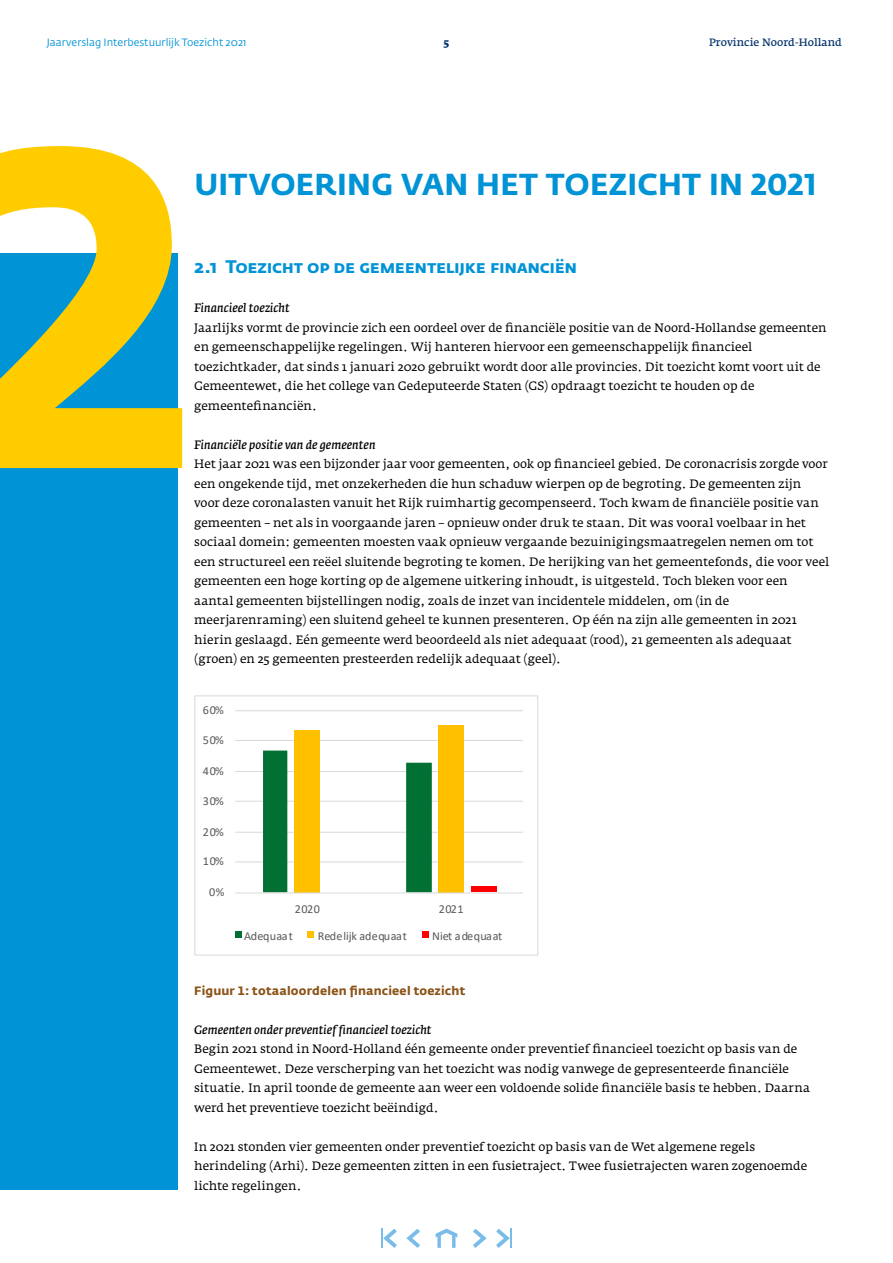
<style>
.page{position:relative;width:893px;height:1263px;background:#fff}
.page>*{position:absolute;margin:0;border:0;box-sizing:border-box;transform-origin:0 0}
.t1{font:700 450.3px "Fedra Sans Std";color:#fc0}
.t2{font:700 30px "Fedra Sans Std";letter-spacing:.01em;color:#0093d6}
.t3{font:700 18px "Fedra Sans Std";letter-spacing:-.015em;color:#0093d6}
.t4{font:12.15px "Calibri";letter-spacing:.03em;color:#595959}
.t5{font:12.15px "Calibri";letter-spacing:.005em;color:#595959}
.t6{font:12px/19.5px "Fedra Serif A Std";color:#000}
.t7{font:italic 600 12px "Fedra Serif A Std";letter-spacing:.005em;color:#000}
.t8{font:700 12px "Fedra Sans Std";letter-spacing:.01em;color:#8b5317}
.t9{font:10.5px "Fedra Sans Std";color:#0093d6}
.t10{font:600 10.5px "Fedra Serif A Std";color:#03326c}
.t11{font:700 10.5px "Fedra Serif A Std";color:#03326c}
</style>
<div class="page">
<div style="left:0;top:254px;width:177px;height:936px;background:#0093d6"></div>
<svg style="left:436px;top:1228px;width:21px;height:20px"></svg>
<hr style="left:235px;top:861px;width:288px;height:1px;background:#d9d9d9">
<hr style="left:235px;top:832px;width:288px;height:1px;background:#d9d9d9">
<hr style="left:235px;top:801px;width:288px;height:1px;background:#d9d9d9">
<hr style="left:235px;top:771px;width:288px;height:1px;background:#d9d9d9">
<hr style="left:235px;top:740px;width:288px;height:1px;background:#d9d9d9">
<hr style="left:235px;top:710px;width:288px;height:1px;background:#d9d9d9">
<svg style="left:263px;top:750px;width:169px;height:142px"></svg>
<div style="left:294px;top:730px;width:26px;height:162px;background:#ffc000"></div>
<div style="left:439px;top:725px;width:25px;height:167px;background:#ffc000"></div>
<hr style="left:235px;top:892px;width:288px;height:1px;background:#d9d9d9">
<div style="left:235px;top:931px;width:6px;height:7px;background:#007033"></div>
<div style="left:308px;top:931px;width:6px;height:7px;background:#ffc000"></div>
<div style="left:422px;top:931px;width:7px;height:7px;background:#f00"></div>
<div style="left:194px;top:695px;width:344px;height:261px;border:1px solid #d9d9d9"></div>
<div style="left:471px;top:886px;width:25px;height:6px;background:#fe0000"></div>
<svg style="left:406px;top:1229px;width:14px;height:19px"></svg>
<svg style="left:473px;top:1229px;width:14px;height:19px"></svg>
<svg style="left:381px;top:1229px;width:16px;height:19px"></svg>
<svg style="left:496px;top:1229px;width:16px;height:19px"></svg>
<p class="t9" style="left:47px;top:36px;width:201px">Jaarverslag Interbestuurlijk Toezicht 2021</p>
<p class="t11" style="left:444px;top:36px;width:7px">5</p>
<p class="t10" style="left:709px;top:36px;width:134px">Provincie Noord-Holland</p>
<h1 class="t1" style="left:-49px;top:19px;width:250px">2</h1>
<h2 class="t2" style="left:194px;top:165px;width:624px">UITVOERING VAN HET TOEZICHT IN 2021</h2>
<h3 class="t3" style="left:194px;top:255px;width:385px">2.1 Toezicht op de gemeentelijke financiën</h3>
<p class="t7" style="left:194px;top:301px;width:97px">Financieel toezicht</p>
<p class="t6" style="left:194px;top:318px;width:634px">Jaarlijks vormt de provincie zich een oordeel over de financiële positie van de Noord-Hollandse gemeenten en gemeenschappelijke regelingen. Wij hanteren hiervoor een gemeenschappelijk financieel toezichtkader, dat sinds 1 januari 2020 gebruikt wordt door alle provincies. Dit toezicht komt voort uit de Gemeentewet, die het college van Gedeputeerde Staten (GS) opdraagt toezicht te houden op de gemeentefinanciën.</p>
<p class="t7" style="left:194px;top:437px;width:183px">Financiële positie van de gemeenten</p>
<p class="t6" style="left:194px;top:454px;width:637px">Het jaar 2021 was een bijzonder jaar voor gemeenten, ook op financieel gebied. De coronacrisis zorgde voor een ongekende tijd, met onzekerheden die hun schaduw wierpen op de begroting. De gemeenten zijn voor deze coronalasten vanuit het Rijk ruimhartig gecompenseerd. Toch kwam de financiële positie van gemeenten – net als in voorgaande jaren – opnieuw onder druk te staan. Dit was vooral voelbaar in het sociaal domein: gemeenten moesten vaak opnieuw vergaande bezuinigingsmaatregelen nemen om tot een structureel een reëel sluitende begroting te komen. De herijking van het gemeentefonds, die voor veel gemeenten een hoge korting op de algemene uitkering inhoudt, is uitgesteld. Toch bleken voor een aantal gemeenten bijstellingen nodig, zoals de inzet van incidentele middelen, om (in de meerjarenraming) een sluitend geheel te kunnen presenteren. Op één na zijn alle gemeenten in 2021 hierin geslaagd. Eén gemeente werd beoordeeld als niet adequaat (rood), 21 gemeenten als adequaat (groen) en 25 gemeenten presteerden redelijk adequaat (geel).</p>
<p class="t4" style="left:203px;top:702px;width:22px">60%</p>
<p class="t4" style="left:203px;top:731px;width:22px">50%</p>
<p class="t4" style="left:203px;top:762px;width:22px">40%</p>
<p class="t4" style="left:203px;top:792px;width:22px">30%</p>
<p class="t4" style="left:203px;top:823px;width:22px">20%</p>
<p class="t4" style="left:203px;top:853px;width:22px">10%</p>
<p class="t4" style="left:209px;top:884px;width:17px">0%</p>
<p class="t4" style="left:295px;top:900px;width:27px">2020</p>
<p class="t4" style="left:439px;top:900px;width:27px">2021</p>
<p class="t4" style="left:244px;top:927px;width:50px">Adequaat</p>
<p class="t5" style="left:318px;top:927px;width:91px">Redelijk adequaat</p>
<p class="t5" style="left:432px;top:927px;width:72px">Niet adequaat</p>
<p class="t8" style="left:194px;top:983px;width:273px">Figuur 1: totaaloordelen financieel toezicht</p>
<p class="t7" style="left:194px;top:1022px;width:239px">Gemeenten onder preventief financieel toezicht</p>
<p class="t6" style="left:194px;top:1039px;width:617px">Begin 2021 stond in Noord-Holland één gemeente onder preventief financieel toezicht op basis van de Gemeentewet. Deze verscherping van het toezicht was nodig vanwege de gepresenteerde financiële situatie. In april toonde de gemeente aan weer een voldoende solide financiële basis te hebben. Daarna werd het preventieve toezicht beëindigd.</p>
<p class="t6" style="left:194px;top:1137px;width:614px">In 2021 stonden vier gemeenten onder preventief toezicht op basis van de Wet algemene regels herindeling (Arhi). Deze gemeenten zitten in een fusietraject. Twee fusietrajecten waren zogenoemde lichte regelingen.</p>
</div>
